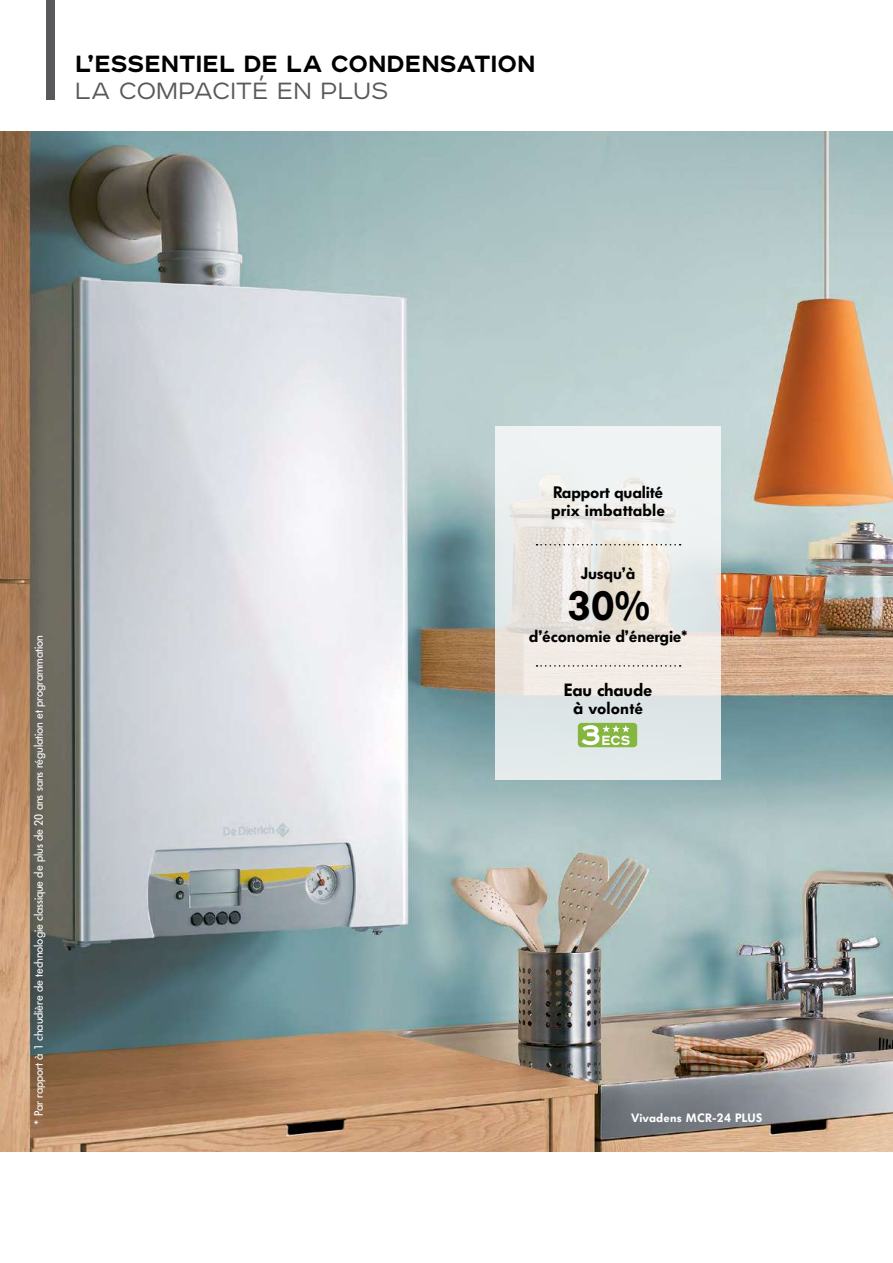
<style>
.page{position:relative;width:893px;height:1263px;background:#fff}
.page>*{position:absolute;margin:0;border:0;box-sizing:border-box;transform-origin:0 0}
.t1{font:600 40.35px "Futura BQ";color:#000}
.t2{font:700 30px "Affect";color:#000}
.t3{font:300 30px "Affect";letter-spacing:.01em;color:#58595b}
.t4{font:600 17.55px "Futura BQ";letter-spacing:-.01em;color:#000}
.t5{font:700 16.95px "Affect";color:#fff}
.t6{font:600 16.5px/18px "Futura BQ";letter-spacing:-.01em;color:#000}
.t7{font:600 16.5px "Futura BQ";letter-spacing:.01em;color:#000}
.t8{font:12px "Futura BQ";letter-spacing:-.01em;color:#fff}
.t9{font:600 12px "Futura BQ";letter-spacing:.02em;color:#fff}
.s1{font-size:17.55px}
</style>
<div class="page">
<img style="left:0;top:131px;width:893px;height:1020px">
<div style="left:46px;top:0;width:9px;height:99px;background:#58595b"></div>
<svg style="left:495px;top:426px;width:226px;height:353px"></svg>
<svg style="left:536px;top:544px;width:145px;height:1px"></svg>
<svg style="left:536px;top:665px;width:145px;height:2px"></svg>
<div style="left:578px;top:723px;width:59px;height:24px;background:#85b640;border-radius:4px"></div>
<svg style="left:582px;top:725px;width:48px;height:20px"></svg>
<h2 class="t2" style="left:75px;top:42px;width:462px">L’ESSENTIEL DE LA CONDENSATION</h2>
<h2 class="t3" style="left:75px;top:70px;width:314px">LA COMPACITÉ EN PLUS</h2>
<p class="t8" style="left:31px;top:1125px;width:491px;rotate:-90deg">* Par rapport à 1 chaudière de technologie classique de plus de 20 ans sans régulation et programmation</p>
<h3 class="t6" style="left:551px;top:483px;width:116px">Rapport qualité prix imbattable</h3>
<h3 class="t6" style="left:581px;top:565px;width:56px">Jusqu’à</h3>
<h1 class="t1" style="left:568px;top:582px;width:84px">30%</h1>
<h3 class="t6" style="left:529px;top:628px;width:160px">d’économie d’énergie*</h3>
<h3 class="t4" style="left:564px;top:680px;width:90px">Eau chaude</h3>
<h3 class="t7" style="left:573px;top:699px;width:71px"><span class="s1">à</span> volonté</h3>
<h3 class="t5" style="left:602px;top:728px;width:30px">ECS</h3>
<p class="t9" style="left:631px;top:1111px;width:133px">Vivadens MCR-24 PLUS</p>
</div>
